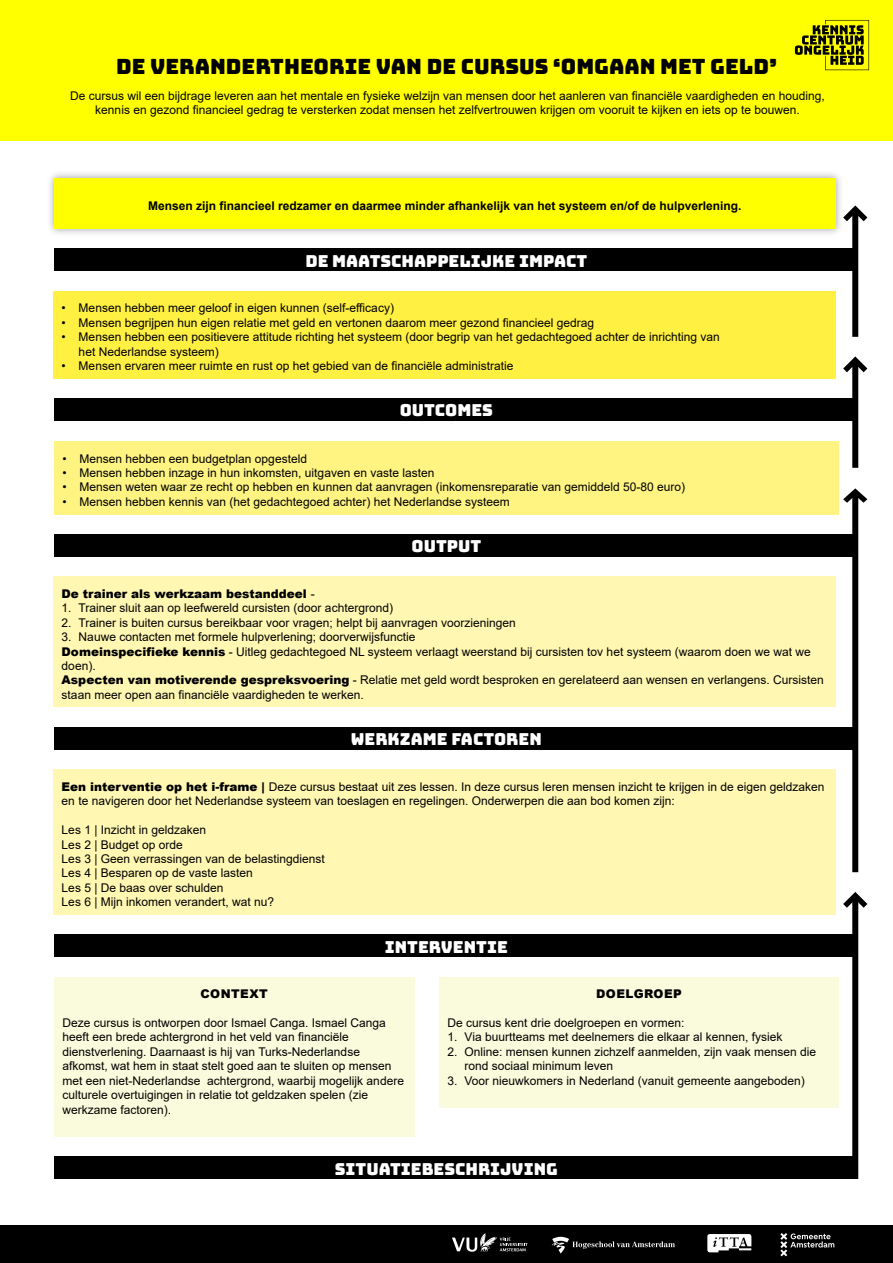
<style>
.page{position:relative;width:893px;height:1263px;background:#fff}
.page>*{position:absolute;margin:0;border:0;box-sizing:border-box;transform-origin:0 0}
.t1{font:21px "Bungee";color:#000}
.t2{font:16.5px "Bungee";color:#fff}
.t3{font:12px/14.4px "Arial";color:#000}
.t4{font:700 12px "Arial";color:#000}
.t5{font:900 12px "Arial";color:#000}
.t6{font:900 12px "Arial";letter-spacing:.035em;color:#000}
.s1{font-weight:400}
.s2{font-weight:900}
</style>
<div class="page">
<div style="left:54px;top:977px;width:360px;height:159px;background:#fafbdc"></div>
<div style="left:439px;top:977px;width:400px;height:130px;background:#fafbdc"></div>
<div style="left:53px;top:769px;width:783px;height:146px;background:#fff7b2"></div>
<div style="left:53px;top:576px;width:783px;height:131px;background:#fff7b2"></div>
<div style="left:54px;top:441px;width:785px;height:73px;background:#fff482"></div>
<div style="left:53px;top:291px;width:783px;height:87px;background:#fff042"></div>
<div style="left:46px;top:170px;width:798px;height:67px;background:#000;opacity:.36"></div>
<div style="left:54px;top:178px;width:782px;height:51px;background:#ff0"></div>
<svg style="left:843px;top:892px;width:25px;height:18px"></svg>
<svg style="left:843px;top:488px;width:25px;height:17px"></svg>
<svg style="left:843px;top:356px;width:25px;height:18px"></svg>
<svg style="left:841px;top:203px;width:27px;height:20px"></svg>
<div style="left:852px;top:897px;width:6px;height:282px;background:#000"></div>
<div style="left:852px;top:493px;width:6px;height:379px;background:#000"></div>
<div style="left:852px;top:364px;width:6px;height:104px;background:#000"></div>
<div style="left:852px;top:213px;width:6px;height:124px;background:#000"></div>
<div style="left:0;top:0;width:893px;height:140px;background:#ff0"></div>
<div style="left:54px;top:727px;width:785px;height:23px;background:#000"></div>
<div style="left:839px;top:727px;width:19px;height:23px;background:#000"></div>
<div style="left:54px;top:934px;width:785px;height:23px;background:#000"></div>
<div style="left:839px;top:934px;width:19px;height:23px;background:#000"></div>
<div style="left:839px;top:534px;width:19px;height:23px;background:#000"></div>
<div style="left:54px;top:534px;width:785px;height:23px;background:#000"></div>
<div style="left:839px;top:398px;width:19px;height:23px;background:#000"></div>
<div style="left:54px;top:398px;width:785px;height:23px;background:#000"></div>
<div style="left:839px;top:248px;width:19px;height:23px;background:#000"></div>
<div style="left:54px;top:248px;width:785px;height:23px;background:#000"></div>
<div style="left:834px;top:1156px;width:20px;height:23px;background:#000"></div>
<div style="left:54px;top:1156px;width:785px;height:23px;background:#000"></div>
<div style="left:0;top:1225px;width:893px;height:38px;background:#000"></div>
<svg style="left:452px;top:1233px;width:76px;height:19px"></svg>
<svg style="left:707px;top:1234px;width:44px;height:18px"></svg>
<svg style="left:780px;top:1233px;width:54px;height:23px"></svg>
<svg style="left:552px;top:1237px;width:123px;height:16px"></svg>
<svg style="left:795px;top:20px;width:74px;height:50px"></svg>
<h1 class="t1" style="left:116px;top:54px;width:662px">DE VERANDERTHEORIE VAN DE CURSUS ‘OMGAAN MET GELD’</h1>
<p class="t3" style="left:70px;top:88px;width:756px;text-align:center">De cursus wil een bijdrage leveren aan het mentale en fysieke welzijn van mensen door het aanleren van financiële vaardigheden en houding, kennis en gezond financieel gedrag te versterken zodat mensen het zelfvertrouwen krijgen om vooruit te kijken en iets op te bouwen.</p>
<p class="t4" style="left:148px;top:197px;width:595px">Mensen zijn financieel redzamer en daarmee minder afhankelijk van het systeem en/of de hulpverlening.</p>
<h2 class="t2" style="left:305px;top:251px;width:283px">DE MAATSCHAPPELIJKE IMPACT</h2>
<p class="t3" style="left:62px;top:301px;width:334px">• Mensen hebben meer geloof in eigen kunnen (self-efficacy)</p>
<p class="t3" style="left:62px;top:315px;width:534px">• Mensen begrijpen hun eigen relatie met geld en vertonen daarom meer gezond financieel gedrag</p>
<p class="t3" style="left:79px;top:330px;width:643px;text-indent:-17px">• Mensen hebben een positievere attitude richting het systeem (door begrip van het gedachtegoed achter de inrichting van het Nederlandse systeem)</p>
<p class="t3" style="left:62px;top:358px;width:453px">• Mensen ervaren meer ruimte en rust op het gebied van de financiële administratie</p>
<h2 class="t2" style="left:400px;top:401px;width:95px">OUTCOMES</h2>
<p class="t3" style="left:63px;top:451px;width:246px">• Mensen hebben een budgetplan opgesteld</p>
<p class="t3" style="left:63px;top:465px;width:373px">• Mensen hebben inzage in hun inkomsten, uitgaven en vaste lasten</p>
<p class="t3" style="left:63px;top:480px;width:624px">• Mensen weten waar ze recht op hebben en kunnen dat aanvragen (inkomensreparatie van gemiddeld 50-80 euro)</p>
<p class="t3" style="left:63px;top:494px;width:449px">• Mensen hebben kennis van (het gedachtegoed achter) het Nederlandse systeem</p>
<h2 class="t2" style="left:412px;top:537px;width:71px">OUTPUT</h2>
<p class="t5" style="left:62px;top:585px;width:255px">De trainer als werkzaam bestanddeel <span class="s1">-</span></p>
<p class="t3" style="left:62px;top:601px;width:333px">1. Trainer sluit aan op leefwereld cursisten (door achtergrond)</p>
<p class="t3" style="left:62px;top:615px;width:456px">2. Trainer is buiten cursus bereikbaar voor vragen; helpt bij aanvragen voorzieningen</p>
<p class="t3" style="left:62px;top:630px;width:764px">3. Nauwe contacten met formele hulpverlening; doorverwijsfunctie<br><span class="s2">Domeinspecifieke kennis</span> - Uitleg gedachtegoed NL systeem verlaagt weerstand bij cursisten tov het systeem (waarom doen we wat we doen).<br><span class="s2">Aspecten van motiverende gespreksvoering</span> - Relatie met geld wordt besproken en gerelateerd aan wensen en verlangens. Cursisten staan meer open aan financiële vaardigheden te werken.</p>
<h2 class="t2" style="left:351px;top:730px;width:192px">WERKZAME FACTOREN</h2>
<p class="t3" style="left:62px;top:779px;width:764px"><span class="s2">Een interventie op het i-frame |</span> Deze cursus bestaat uit zes lessen. In deze cursus leren mensen inzicht te krijgen in de eigen geldzaken en te navigeren door het Nederlandse systeem van toeslagen en regelingen. Onderwerpen die aan bod komen zijn:</p>
<p class="t3" style="left:62px;top:823px;width:265px">Les 1 | Inzicht in geldzaken<br>Les 2 | Budget op orde<br>Les 3 | Geen verrassingen van de belastingdienst<br>Les 4 | Besparen op de vaste lasten<br>Les 5 | De baas over schulden<br>Les 6 | Mijn inkomen verandert, wat nu?</p>
<h2 class="t2" style="left:385px;top:937px;width:124px">INTERVENTIE</h2>
<p class="t6" style="left:201px;top:985px;width:69px">CONTEXT</p>
<p class="t3" style="left:63px;top:1015px;width:343px">Deze cursus is ontworpen door Ismael Canga. Ismael Canga heeft een brede achtergrond in het veld van financiële dienstverlening. Daarnaast is hij van Turks-Nederlandse afkomst, wat hem in staat stelt goed aan te sluiten op mensen met een niet-Nederlandse achtergrond, waarbij mogelijk andere culturele overtuigingen in relatie tot geldzaken spelen (zie werkzame factoren).</p>
<p class="t6" style="left:596px;top:985px;width:87px">DOELGROEP</p>
<p class="t3" style="left:448px;top:1015px;width:238px">De cursus kent drie doelgroepen en vormen:</p>
<p class="t3" style="left:448px;top:1030px;width:336px">1. Via buurtteams met deelnemers die elkaar al kennen, fysiek</p>
<p class="t3" style="left:465px;top:1044px;width:353px;text-indent:-17px">2. Online: mensen kunnen zichzelf aanmelden, zijn vaak mensen die rond sociaal minimum leven</p>
<p class="t3" style="left:448px;top:1073px;width:359px">3. Voor nieuwkomers in Nederland (vanuit gemeente aangeboden)</p>
<h2 class="t2" style="left:335px;top:1159px;width:224px">SITUATIEBESCHRIJVING</h2>
</div>
